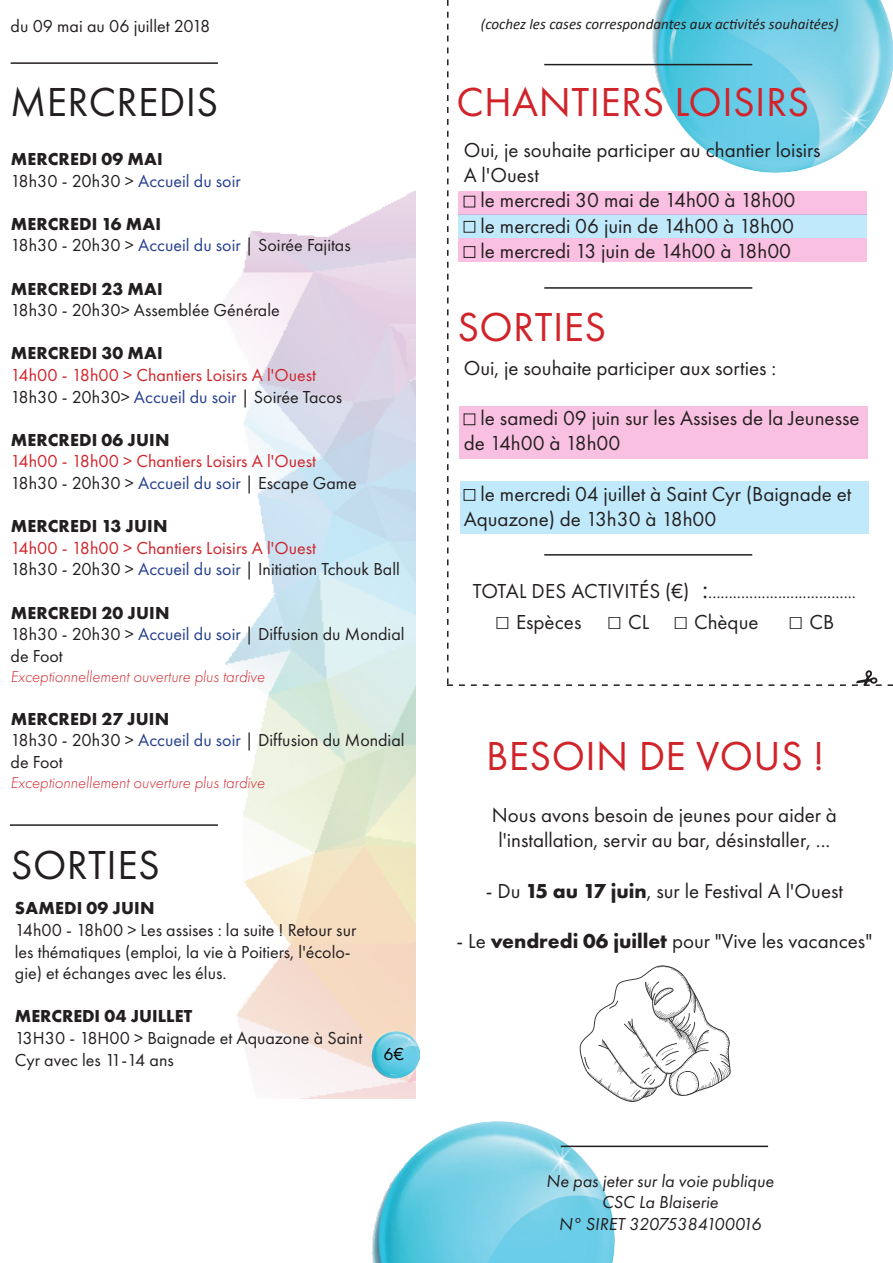
<style>
.page{position:relative;width:893px;height:1263px;background:#fff}
.page>*{position:absolute;margin:0;border:0;box-sizing:border-box;transform-origin:0 0}
.t1{font:42px "Futura PT";letter-spacing:.01em;color:#d1232a}
.t2{font:42px "Futura PT";letter-spacing:.01em;color:#231f20}
.t3{font:21px/25.2px "Futura PT";color:#231f20}
.t4{font:18px/21.6px "Futura PT";color:#231f20}
.t5{font:700 18px "Futura PT";letter-spacing:.01em;color:#231f20}
.t6{font:18px "Futura PT";color:#d1232a}
.t7{font:italic 18px "Futura PT";color:#231f20}
.t8{font:18px "Futura PT";color:#253f8e}
.t9{font:18px "Futura PT";color:#000}
.t10{font:italic 300 16.5px "Futura PT";color:#d1232a}
.t11{font:italic 15px "Calibri";color:#231f20}
.s1{color:#231f20}
.s2{color:#253f8e}
.s3{font-size:21px}
.s4{font-size:27px}
.s5{font-family:"Calibri";font-size:25.5px}
.s6{font-weight:700}
</style>
<div class="page">
<svg style="left:579px;top:965px;width:152px;height:137px"></svg>
<img style="left:221px;top:191px;width:194px;height:908px">
<img style="left:372px;top:1031px;width:47px;height:48px">
<img style="left:372px;top:1122px;width:243px;height:141px">
<hr style="left:11px;top:62px;width:207px;height:2px;background:#231f20">
<hr style="left:10px;top:824px;width:208px;height:2px;background:#231f20">
<svg style="left:447px;top:0;width:446px;height:686px"></svg>
<hr style="left:561px;top:1145px;width:207px;height:2px;background:#231f20">
<div style="left:458px;top:215px;width:408px;height:23px;background:#c0eafb"></div>
<div style="left:458px;top:191px;width:408px;height:24px;background:#fac0e2"></div>
<div style="left:458px;top:238px;width:408px;height:24px;background:#fac0e2"></div>
<div style="left:460px;top:481px;width:408px;height:53px;background:#c0eafb"></div>
<div style="left:459px;top:406px;width:408px;height:53px;background:#fac0e2"></div>
<div style="left:464px;top:221px;width:11px;height:12px;border:1px solid #231f20"></div>
<div style="left:464px;top:246px;width:11px;height:12px;border:1px solid #231f20"></div>
<div style="left:464px;top:414px;width:11px;height:11px;border:1px solid #231f20"></div>
<div style="left:464px;top:489px;width:11px;height:12px;border:1px solid #231f20"></div>
<p class="t4" style="left:11px;top:15px;width:201px">du 09 mai au 06 juillet 2018</p>
<p class="t11" style="left:481px;top:14px;width:359px">(cochez les cases correspondantes aux activités souhaitées)</p>
<p class="t2" style="left:10px;top:77px;width:210px">MERCREDIS</p>
<p class="t1" style="left:456px;top:77px;width:354px">CHANTIERS LOISIRS</p>
<p class="t5" style="left:11px;top:147px;width:154px">MERCREDI 09 MAI</p>
<p class="t8" style="left:11px;top:170px;width:232px"><span class="s1">18h30 - 20h30 &gt;</span> Accueil du soir</p>
<p class="t5" style="left:11px;top:212px;width:152px">MERCREDI 16 MAI</p>
<p class="t4" style="left:11px;top:234px;width:342px">18h30 - 20h30 &gt; <span class="s2">Accueil du soir</span> | Soirée Fajitas</p>
<p class="t5" style="left:11px;top:277px;width:154px">MERCREDI 23 MAI</p>
<p class="t4" style="left:11px;top:299px;width:271px">18h30 - 20h30&gt; Assemblée Générale</p>
<p class="t5" style="left:11px;top:342px;width:154px">MERCREDI 30 MAI</p>
<p class="t6" style="left:11px;top:364px;width:307px">14h00 - 18h00 &gt; Chantiers Loisirs A l'Ouest</p>
<p class="t4" style="left:11px;top:386px;width:333px">18h30 - 20h30&gt; <span class="s2">Accueil du soir</span> | Soirée Tacos</p>
<p class="t5" style="left:11px;top:428px;width:160px">MERCREDI 06 JUIN</p>
<p class="t6" style="left:11px;top:451px;width:307px">14h00 - 18h00 &gt; Chantiers Loisirs A l'Ouest</p>
<p class="t4" style="left:11px;top:472px;width:348px">18h30 - 20h30 &gt; <span class="s2">Accueil du soir</span> | Escape Game</p>
<p class="t5" style="left:11px;top:515px;width:158px">MERCREDI 13 JUIN</p>
<p class="t6" style="left:11px;top:537px;width:307px">14h00 - 18h00 &gt; Chantiers Loisirs A l'Ouest</p>
<p class="t4" style="left:11px;top:558px;width:391px">18h30 - 20h30 &gt; <span class="s2">Accueil du soir</span> | Initiation Tchouk Ball</p>
<p class="t5" style="left:11px;top:601px;width:160px">MERCREDI 20 JUIN</p>
<p class="t4" style="left:11px;top:623px;width:395px">18h30 - 20h30 &gt; <span class="s2">Accueil du soir</span> | Diffusion du Mondial de Foot</p>
<p class="t10" style="left:11px;top:667px;width:256px">Exceptionnellement ouverture plus tardive</p>
<p class="t5" style="left:11px;top:707px;width:160px">MERCREDI 27 JUIN</p>
<p class="t4" style="left:11px;top:729px;width:395px">18h30 - 20h30 &gt; <span class="s2">Accueil du soir</span> | Diffusion du Mondial de Foot</p>
<p class="t10" style="left:11px;top:773px;width:256px">Exceptionnellement ouverture plus tardive</p>
<p class="t2" style="left:11px;top:840px;width:150px">SORTIES</p>
<p class="t5" style="left:15px;top:897px;width:141px">SAMEDI 09 JUIN</p>
<p class="t4" style="left:15px;top:919px;width:343px">14h00 - 18h00 &gt; Les assises : la suite ! Retour sur les thématiques (emploi, la vie à Poitiers, l'écolo&shy;gie) et échanges avec les élus.</p>
<p class="t5" style="left:15px;top:1005px;width:179px">MERCREDI 04 JUILLET</p>
<p class="t4" style="left:15px;top:1027px;width:349px">13H30 - 18H00 &gt; Baignade et Aquazone à Saint<br>Cyr avec les 11-14 ans</p>
<p class="t9" style="left:383px;top:1043px;width:22px">6€</p>
<p class="t3" style="left:464px;top:137px;width:358px">Oui, je souhaite participer au chantier loisirs</p>
<p class="t3" style="left:464px;top:162px;width:77px">A l'Ouest</p>
<p class="t3" style="left:481px;top:188px;width:316px">le mercredi 30 mai de 14h00 à 18h00</p>
<p class="t3" style="left:481px;top:213px;width:315px">le mercredi 06 juin de 14h00 à 18h00</p>
<p class="t3" style="left:481px;top:238px;width:312px">le mercredi 13 juin de 14h00 à 18h00</p>
<p class="t1" style="left:457px;top:302px;width:150px">SORTIES</p>
<p class="t3" style="left:464px;top:355px;width:314px">Oui, je souhaite participer aux sorties :</p>
<p class="t3" style="left:464px;top:405px;width:397px;text-indent:17px">le samedi 09 juin sur les Assises de la Jeunesse de 14h00 à 18h00</p>
<p class="t3" style="left:464px;top:481px;width:389px;text-indent:17px">le mercredi 04 juillet à Saint Cyr (Baignade et<br>Aquazone) de 13h30 à 18h00</p>
<p class="t4" style="left:473px;top:581px;width:384px"><span class="s3">TOTAL DES ACTIVITÉS (€)</span> <span class="s4">:</span>....................................</p>
<p class="t3" style="left:495px;top:609px;width:341px"><span class="s5">□</span> Espèces <span class="s5">□</span> CL <span class="s5">□</span> Chèque <span class="s5">□</span> CB</p>
<p class="t1" style="left:486px;top:731px;width:340px">BESOIN DE VOUS !</p>
<p class="t3" style="left:492px;top:802px;width:347px;text-align:center">Nous avons besoin de jeunes pour aider à l'installation, servir au bar, désinstaller, ...</p>
<p class="t3" style="left:486px;top:878px;width:359px">- Du <span class="s6">15 au 17 juin</span>, sur le Festival A l'Ouest</p>
<p class="t3" style="left:457px;top:928px;width:417px">- Le <span class="s6">vendredi 06 juillet</span> pour "Vive les vacances"</p>
<p class="t7" style="left:546px;top:1170px;width:229px">Ne pas jeter sur la voie publique</p>
<p class="t7" style="left:602px;top:1191px;width:118px">CSC La Blaiserie</p>
<p class="t7" style="left:559px;top:1213px;width:204px">N° SIRET 32075384100016</p>
</div>
